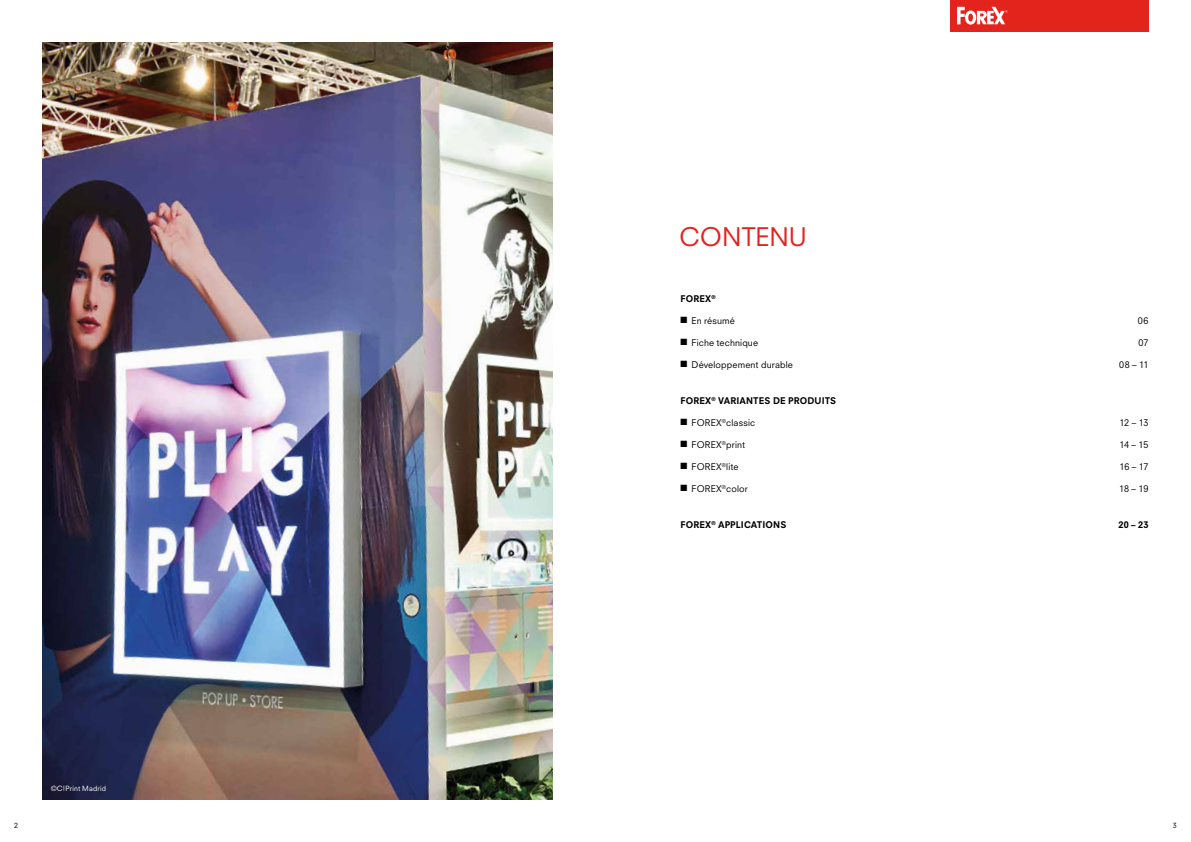
<style>
.page{position:relative;width:1191px;height:842px;background:#fff}
.page>*{position:absolute;margin:0;border:0;box-sizing:border-box;transform-origin:0 0}
.t1{font:25px "Neuzeit SLT Std";color:#e2241d}
.t2{font:9px "Neuzeit SLT Std";letter-spacing:.015em;color:#000}
.t3{font:800 9px "Neuzeit SLT Std";letter-spacing:.015em;color:#000}
.t4{font:7px "Neuzeit SLT Std";letter-spacing:.02em;color:#fff}
.t5{font:7px "Neuzeit SLT Std";color:#000}
</style>
<div class="page">
<div style="left:950px;top:0;width:198px;height:31px;background:#e2241d"></div>
<img style="left:43px;top:43px;width:510px;height:756px">
<svg style="left:957px;top:7px;width:50px;height:18px"></svg>
<h1 class="t1" style="left:679px;top:221px;width:129px">CONTENU</h1>
<p class="t4" style="left:51px;top:784px;width:57px">©C!Print Madrid</p>
<p class="t3" style="left:680px;top:293px;width:36px">FOREX<sup>®</sup></p>
<p class="t2" style="left:680px;top:315px;width:56px">■ En résumé</p>
<p class="t2" style="left:1138px;top:315px;width:12px">06</p>
<p class="t2" style="left:680px;top:337px;width:79px">■ Fiche technique</p>
<p class="t2" style="left:1138px;top:337px;width:12px">07</p>
<p class="t2" style="left:680px;top:359px;width:114px">■ Développement durable</p>
<p class="t2" style="left:1119px;top:359px;width:31px">08 – 11</p>
<p class="t3" style="left:680px;top:395px;width:157px">FOREX<sup>®</sup> VARIANTES DE PRODUITS</p>
<p class="t2" style="left:680px;top:417px;width:76px">■ FOREX<sup>®</sup>classic</p>
<p class="t2" style="left:1119px;top:417px;width:30px">12 – 13</p>
<p class="t2" style="left:680px;top:439px;width:66px">■ FOREX<sup>®</sup>print</p>
<p class="t2" style="left:1119px;top:439px;width:31px">14 – 15</p>
<p class="t2" style="left:680px;top:461px;width:59px">■ FOREX<sup>®</sup>lite</p>
<p class="t2" style="left:1119px;top:461px;width:31px">16 – 17</p>
<p class="t2" style="left:680px;top:483px;width:69px">■ FOREX<sup>®</sup>color</p>
<p class="t2" style="left:1119px;top:483px;width:31px">18 – 19</p>
<p class="t3" style="left:680px;top:519px;width:107px">FOREX<sup>®</sup> APPLICATIONS</p>
<p class="t3" style="left:1118px;top:519px;width:32px">20 – 23</p>
<p class="t5" style="left:14px;top:821px;width:5px">2</p>
<p class="t5" style="left:1172px;top:821px;width:5px">3</p>
</div>
